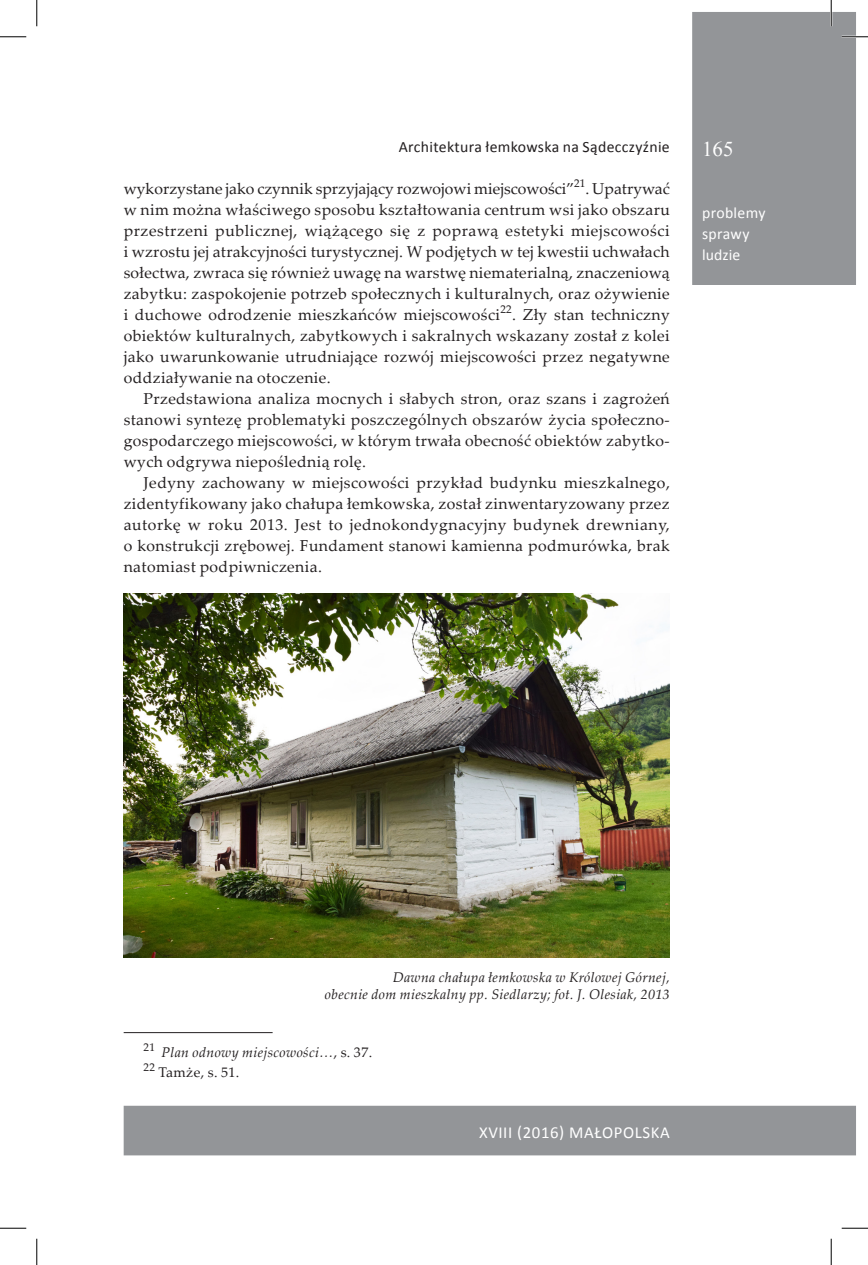
<style>
.page{position:relative;width:868px;height:1265px;background:#fff}
.page>*{position:absolute;margin:0;border:0;box-sizing:border-box;transform-origin:0 0}
.t1{font:21px "Times New Roman";color:#fff}
.t2{font:16.8px "Calibri";letter-spacing:.035em;color:#fff}
.przypis{font:15.75px/21px "Palatino Linotype";letter-spacing:.025em;color:#231f20;text-align:justify}
.tekst_glowny{font:15.75px/21px "Palatino Linotype";letter-spacing:.025em;color:#231f20;text-align:justify}
.t3{font:15.75px "Calibri";letter-spacing:.02em;color:#231f20}
.t4{font:15.75px/21px "Calibri";letter-spacing:.015em;color:#fff}
.podpis_ryciny_np{font:italic 14px/17.5px "Palatino Linotype";letter-spacing:.025em;color:#231f20;text-align:right}
.przypis-2{font:italic 14px "Palatino Linotype";letter-spacing:.025em;color:#231f20}
.przypis-3{font:14px "Palatino Linotype";letter-spacing:.025em;color:#231f20}
.przypis-4{font:11.2px "Palatino Linotype";color:#231f20}
.s1{font-style:normal}
</style>
<div class="page">
<div style="left:692px;top:13px;width:162px;height:271px;background:#939598"></div>
<div style="left:692px;top:12px;width:163px;height:273px;border:2px solid #939598"></div>
<div style="left:124px;top:1106px;width:730px;height:48px;background:#939598"></div>
<div style="left:124px;top:1105px;width:731px;height:50px;border:2px solid #939598"></div>
<hr style="left:124px;top:1031px;width:148px;height:1px;background:#231f20">
<img style="left:124px;top:593px;width:545px;height:364px">
<hr style="left:841px;top:36px;width:26px;height:2px;background:#fff">
<hr style="left:829px;top:0;width:3px;height:26px;background:#fff">
<svg style="left:0;top:36px;width:26px;height:1px"></svg>
<svg style="left:841px;top:36px;width:26px;height:1px"></svg>
<svg style="left:0;top:1227px;width:26px;height:1px"></svg>
<svg style="left:841px;top:1227px;width:26px;height:1px"></svg>
<svg style="left:36px;top:0;width:1px;height:26px"></svg>
<svg style="left:36px;top:1238px;width:1px;height:26px"></svg>
<svg style="left:830px;top:0;width:1px;height:26px"></svg>
<svg style="left:830px;top:1238px;width:1px;height:26px"></svg>
<p class="t3" style="left:398px;top:137px;width:272px">Architektura łemkowska na Sądecczyźnie</p>
<p class="przypis" style="left:124px;top:177px;width:547px">wykorzystane jako czynnik sprzyjający rozwojowi miejscowości”<sup>21</sup>. Upatrywać w nim można właściwego sposobu kształtowania centrum wsi jako obszaru przestrzeni publicznej, wiążącego się z poprawą estetyki miejscowości i wzrostu jej atrakcyjności turystycznej. W podjętych w tej kwestii uchwałach sołectwa, zwraca się również uwagę na warstwę niematerialną, znaczeniową zabytku: zaspokojenie potrzeb społecznych i kulturalnych, oraz ożywienie i duchowe odrodzenie mieszkańców miejscowości<sup>22</sup>. Zły stan techniczny obiektów kulturalnych, zabytkowych i sakralnych wskazany został z kolei jako uwarunkowanie utrudniające rozwój miejscowości przez negatywne oddziaływanie na otoczenie.</p>
<p class="tekst_glowny" style="left:124px;top:387px;width:547px;text-indent:20px">Przedstawiona analiza mocnych i słabych stron, oraz szans i zagrożeń stanowi syntezę problematyki poszczególnych obszarów życia społeczno&shy;gospodarczego miejscowości, w którym trwała obecność obiektów zabytko&shy;wych odgrywa niepoślednią rolę.</p>
<p class="tekst_glowny" style="left:124px;top:471px;width:547px;text-indent:20px">Jedyny zachowany w miejscowości przykład budynku mieszkalnego, zidentyfikowany jako chałupa łemkowska, został zinwentaryzowany przez autorkę w roku 2013. Jest to jednokondygnacyjny budynek drewniany, o konstrukcji zrębowej. Fundament stanowi kamienna podmurówka, brak natomiast podpiwniczenia.</p>
<h1 class="t1" style="left:701px;top:134px;width:33px">165</h1>
<p class="t4" style="left:701px;top:202px;width:65px">problemy sprawy ludzie</p>
<p class="podpis_ryciny_np" style="left:325px;top:967px;width:346px">Dawna chałupa łemkowska w Królowej Górnej,<br>obecnie dom mieszkalny pp. Siedlarzy; fot. J. Olesiak, 2013</p>
<p class="przypis-4" style="left:143px;top:1038px;width:13px">21</p>
<p class="przypis-2" style="left:161px;top:1042px;width:212px">Plan odnowy miejscowości…<span class="s1">, s. 37.</span></p>
<p class="przypis-4" style="left:143px;top:1058px;width:13px">22</p>
<p class="przypis-3" style="left:158px;top:1062px;width:82px">Tamże, s. 51.</p>
<p class="t2" style="left:479px;top:1121px;width:192px">XVIII (2016) maŁopolska</p>
</div>
